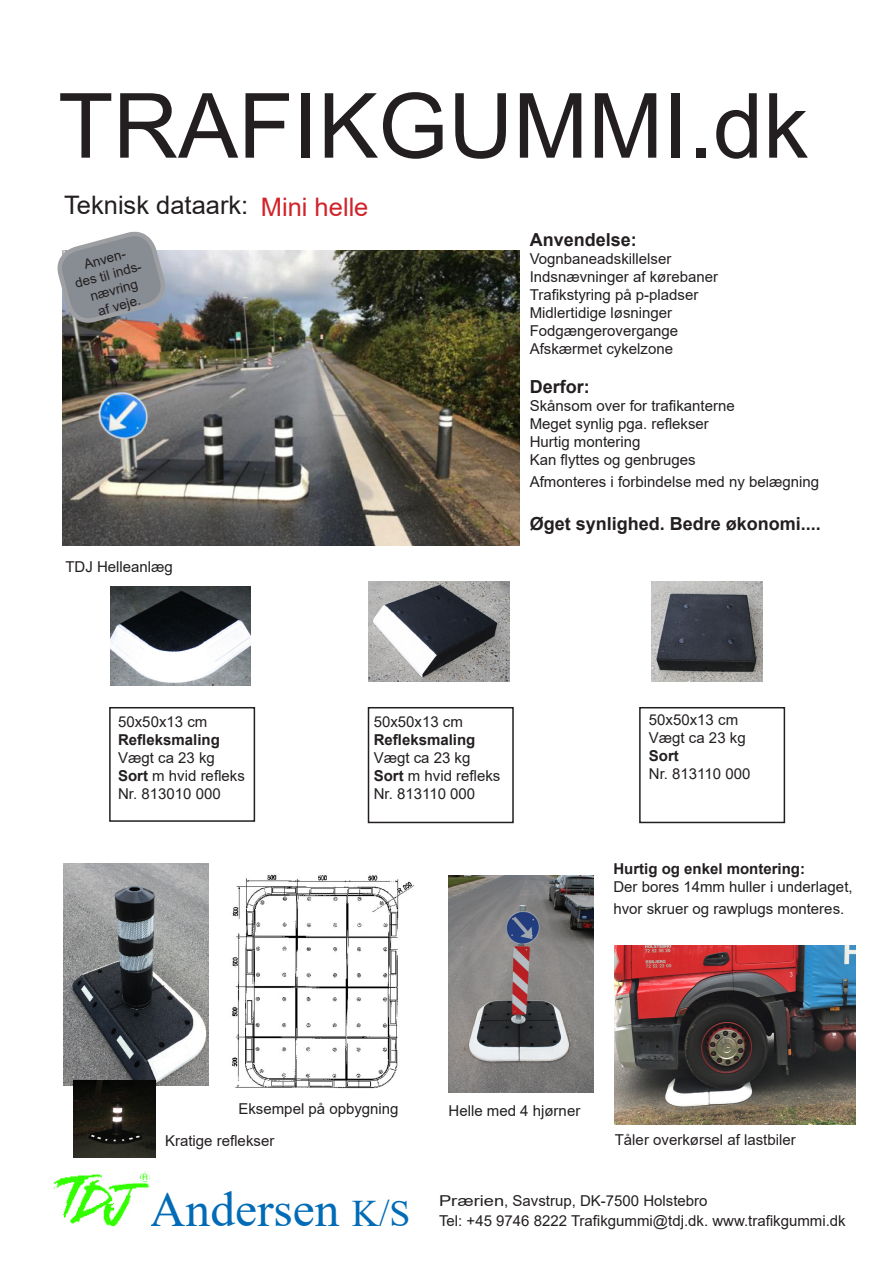
<style>
.page{position:relative;width:893px;height:1263px;background:#fff}
.page>*{position:absolute;margin:0;border:0;box-sizing:border-box;transform-origin:0 0}
.t1{font:90px "Arial";color:#231f20}
.PageMaker-standarde{font:49.5px "Times New Roman";color:#006bb6}
.t2{font:25.5px "Arial";color:#231f20}
.t3{font:25.5px "Arial";color:#d1232a}
.t4{font:700 18px "Arial";color:#231f20}
.PageMaker-standarde-2{font:15px/18px "Arial";color:#231f20}
.PageMaker-standarde-3{font:15px "Arial";color:#231f20;scale:1.22 1}
.t5{font:13.5px/16.2px "Arial";color:#231f20;text-align:center}
.s1{font-weight:700}
.s2{font-size:37.5px}
</style>
<div class="page">
<img style="left:53px;top:1171px;width:97px;height:55px">
<div style="left:368px;top:707px;width:146px;height:116px;border:2px solid #231f20"></div>
<div style="left:109px;top:707px;width:146px;height:115px;border:2px solid #231f20"></div>
<div style="left:639px;top:707px;width:146px;height:116px;border:2px solid #231f20"></div>
<img style="left:232px;top:874px;width:183px;height:215px">
<img style="left:614px;top:945px;width:241px;height:179px">
<img style="left:63px;top:863px;width:146px;height:223px">
<img style="left:449px;top:875px;width:144px;height:217px">
<img style="left:74px;top:1081px;width:82px;height:77px">
<img style="left:62px;top:250px;width:458px;height:296px">
<svg style="left:57px;top:231px;width:110px;height:108px;background:#9b989a"></svg>
<img style="left:110px;top:586px;width:141px;height:100px">
<img style="left:369px;top:582px;width:140px;height:99px">
<img style="left:651px;top:582px;width:112px;height:99px">
<p class="t1" style="left:58px;top:64px;width:752px">TRAFIKGUMMI.dk</p>
<p class="t2" style="left:64px;top:188px;width:186px">Teknisk dataark:</p>
<p class="t3" style="left:261px;top:189px;width:109px">Mini helle</p>
<p class="t5" style="left:69px;top:260px;width:72px;rotate:-15deg">Anven-<br>des til inds&shy;nævring</p>
<p class="t5" style="left:96px;top:303px;width:45px;rotate:-15deg">af veje.</p>
<p class="PageMaker-standarde-2" style="left:65px;top:557px;width:109px">TDJ Helleanlæg</p>
<p class="PageMaker-standarde-2" style="left:118px;top:713px;width:128px">50x50x13 cm<br><span class="s1">Refleksmaling<br></span>Vægt ca 23 kg<br><span class="s1">Sort</span> m hvid refleks<br>Nr. 813010 000</p>
<p class="t4" style="left:530px;top:227px;width:109px">Anvendelse:</p>
<p class="PageMaker-standarde-2" style="left:530px;top:249px;width:143px">Vognbaneadskillelser</p>
<p class="PageMaker-standarde-2" style="left:530px;top:267px;width:190px">Indsnævninger af kørebaner</p>
<p class="PageMaker-standarde-2" style="left:530px;top:285px;width:170px">Trafikstyring på p-pladser<br>Midlertidige løsninger</p>
<p class="PageMaker-standarde-2" style="left:530px;top:321px;width:150px">Fodgængerovergange<br>Afskærmet cykelzone</p>
<p class="t4" style="left:530px;top:374px;width:61px">Derfor:</p>
<p class="PageMaker-standarde-2" style="left:530px;top:397px;width:207px">Skånsom over for trafikanterne</p>
<p class="PageMaker-standarde-2" style="left:530px;top:415px;width:181px">Meget synlig pga. reflekser</p>
<p class="PageMaker-standarde-2" style="left:530px;top:433px;width:112px">Hurtig montering</p>
<p class="PageMaker-standarde-2" style="left:530px;top:451px;width:167px">Kan flyttes og genbruges</p>
<p class="PageMaker-standarde-2" style="left:530px;top:472px;width:291px">Afmonteres i forbindelse med ny belægning</p>
<p class="t4" style="left:530px;top:511px;width:293px">Øget synlighed. Bedre økonomi....</p>
<p class="PageMaker-standarde-2" style="left:374px;top:713px;width:128px">50x50x13 cm<br><span class="s1">Refleksmaling<br></span>Vægt ca 23 kg<br><span class="s1">Sort</span> m hvid refleks<br>Nr. 813110 000</p>
<p class="PageMaker-standarde-2" style="left:649px;top:711px;width:103px">50x50x13 cm<br>Vægt ca 23 kg<br><span class="s1">Sort<br></span>Nr. 813110 000</p>
<p class="PageMaker-standarde-2" style="left:613px;top:860px;width:241px"><span class="s1">Hurtig og enkel montering:<br></span>Der bores 14mm huller i underlaget,</p>
<p class="PageMaker-standarde-2" style="left:613px;top:899px;width:232px">hvor skruer og rawplugs monteres.</p>
<p class="PageMaker-standarde-2" style="left:238px;top:1099px;width:162px">Eksempel på opbygning</p>
<p class="PageMaker-standarde-2" style="left:165px;top:1131px;width:111px">Kratige reflekser</p>
<p class="PageMaker-standarde-2" style="left:449px;top:1101px;width:133px">Helle med 4 hjørner</p>
<p class="PageMaker-standarde-2" style="left:615px;top:1130px;width:182px">Tåler overkørsel af lastbiler</p>
<p class="PageMaker-standarde" style="left:150px;top:1174px;width:262px">Andersen <span class="s2">K/S</span></p>
<p class="PageMaker-standarde-3" style="left:439px;top:1190px;width:222px">Prærien, Savstrup, DK-7500 Holstebro</p>
<p class="PageMaker-standarde-2" style="left:439px;top:1212px;width:408px">Tel: +45 9746 8222 Trafikgummi@tdj.dk. www.trafikgummi.dk</p>
</div>
